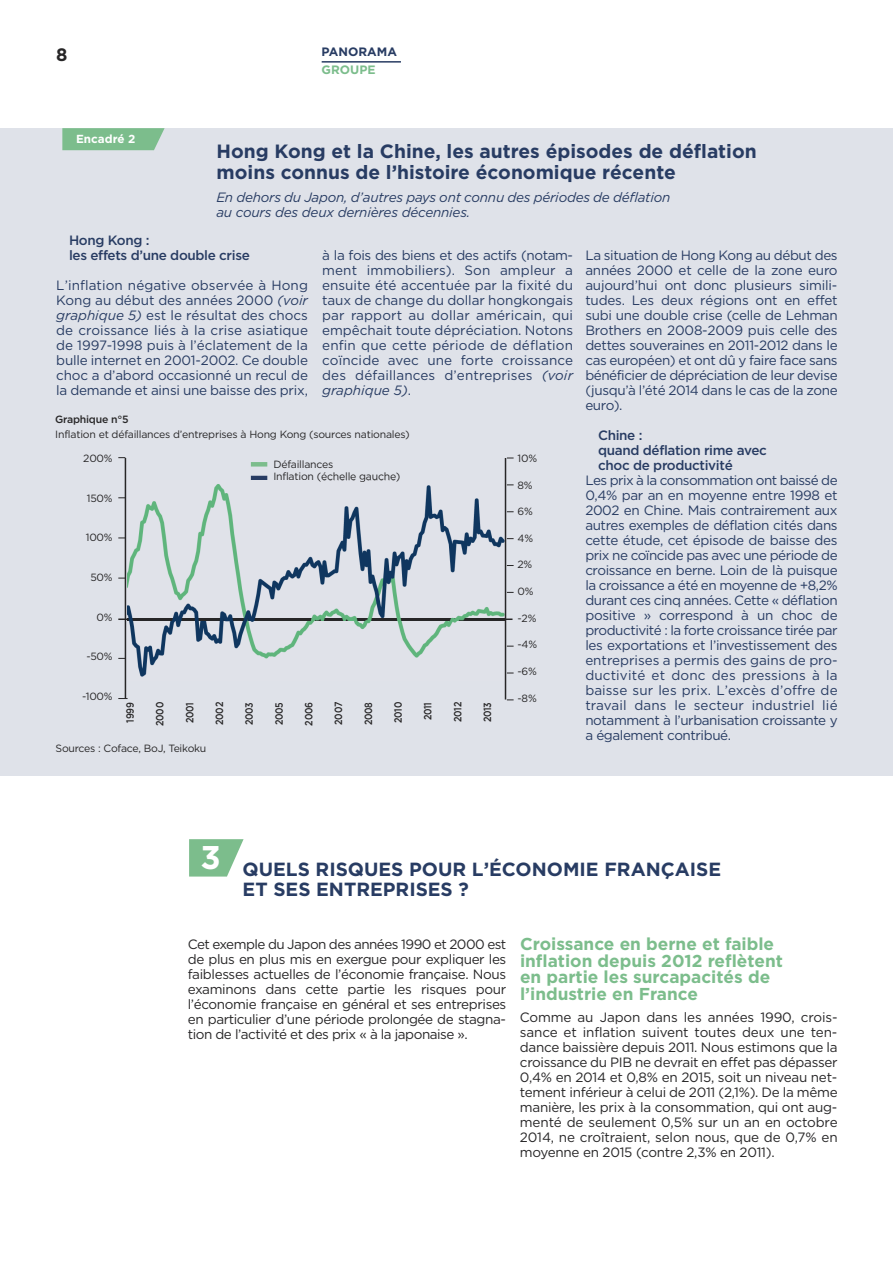
<style>
.page{position:relative;width:893px;height:1263px;background:#fff}
.page>*{position:absolute;margin:0;border:0;box-sizing:border-box;transform-origin:0 0}
.t1{font:700 32.85px "Gotham";color:#fff}
.t2{font:700 19.2px/21px "Gotham";color:#283c63}
.t3{font:700 19.05px/19.4px "Gotham";color:#283c63}
.t4{font:700 18px "Gotham";color:#272627}
.t5{font:700 17.25px/16.5px "Gotham";color:#7cbd8c}
.t6{font:13.5px/15px "Gotham";letter-spacing:-.025em;color:#283c63;text-align:justify}
.t7{font:13.5px/15px "Gotham";letter-spacing:-.03em;color:#272627;text-align:justify}
.t8{font:italic 13.5px/15px "Gotham";letter-spacing:-.015em;color:#283c63}
.t9{font:500 13.5px/15px "Gotham";letter-spacing:-.025em;color:#283c63}
.t10{font:700 12.15px "Gotham";color:#283c63}
.t11{font:700 12.15px "Gotham";color:#7cbd8c}
.t12{font:700 11.7px "Gotham";color:#fff}
.t13{font:10.5px/12.6px "Gotham";letter-spacing:-.02em;color:#272627}
.t14{font:500 10.5px "Gotham";letter-spacing:-.02em;color:#272627;scale:.85 1}
.t15{font:500 10.5px "Gotham";letter-spacing:-.02em;color:#272627}
.s1{font-style:italic}
</style>
<div class="page">
<svg style="left:189px;top:839px;width:55px;height:37px;background:#91c79e"></svg>
<hr style="left:322px;top:61px;width:79px;height:2px;background:#283c63">
<div style="left:0;top:128px;width:893px;height:647px;background:#dfe2e9"></div>
<svg style="left:62px;top:128px;width:103px;height:22px;background:#82bf92"></svg>
<hr style="left:118px;top:618px;width:394px;height:2px;background:#272627">
<div style="left:251px;top:462px;width:16px;height:5px;background:#7cbd8c"></div>
<hr style="left:251px;top:476px;width:16px;height:4px;background:#283c63">
<img style="left:127px;top:480px;width:377px;height:197px">
<img style="left:318px;top:480px;width:47px;height:2px">
<hr style="left:125px;top:458px;width:1px;height:241px;background:#272627">
<hr style="left:505px;top:458px;width:1px;height:241px;background:#272627">
<h3 class="t4" style="left:56px;top:44px;width:13px">8</h3>
<p class="t12" style="left:76px;top:132px;width:61px">Encadré 2</p>
<p class="t10" style="left:322px;top:45px;width:77px">PANORAMA</p>
<p class="t11" style="left:322px;top:63px;width:56px">GROUPE</p>
<h2 class="t2" style="left:217px;top:141px;width:542px">Hong Kong et la Chine, les autres épisodes de déflation moins connus de l’histoire économique récente</h2>
<p class="t8" style="left:216px;top:190px;width:455px">En dehors du Japon, d’autres pays ont connu des périodes de déflation au cours des deux dernières décennies.</p>
<p class="t9" style="left:69px;top:233px;width:182px">Hong Kong :<br>les effets d’une double crise</p>
<p class="t6" style="left:56px;top:278px;width:253px">L’inflation négative observée à Hong Kong au début des années 2000 <span class="s1">(voir graphique 5)</span> est le résultat des chocs de croissance liés à la crise asiatique de 1997-1998 puis à l’éclatement de la bulle internet en 2001-2002. Ce double choc a d’abord occasionné un recul de la demande et ainsi une baisse des prix,</p>
<p class="t6" style="left:322px;top:248px;width:252px">à la fois des biens et des actifs (notam&shy;ment immobiliers). Son ampleur a ensuite été accentuée par la fixité du taux de change du dollar hongkongais par rapport au dollar américain, qui empêchait toute dépréciation. Notons enfin que cette période de déflation coïncide avec une forte croissance des défaillances d’entreprises <span class="s1">(voir graphique 5)</span>.</p>
<p class="t6" style="left:585px;top:248px;width:254px">La situation de Hong Kong au début des années 2000 et celle de la zone euro aujourd’hui ont donc plusieurs simili&shy;tudes. Les deux régions ont en effet subi une double crise (celle de Lehman Brothers en 2008-2009 puis celle des dettes souveraines en 2011-2012 dans le cas européen) et ont dû y faire face sans bénéficier de dépréciation de leur devise (jusqu’à l’été 2014 dans le cas de la zone euro).</p>
<p class="t9" style="left:598px;top:428px;width:170px">Chine :<br>quand déflation rime avec choc de productivité</p>
<p class="t6" style="left:585px;top:473px;width:254px">Les prix à la consommation ont baissé de 0,4% par an en moyenne entre 1998 et 2002 en Chine. Mais contrairement aux autres exemples de déflation cités dans cette étude, cet épisode de baisse des prix ne coïncide pas avec une période de croissance en berne. Loin de là puisque la croissance a été en moyenne de +8,2% durant ces cinq années. Cette « déflation positive » correspond à un choc de productivité : la forte croissance tirée par les exportations et l’investissement des entreprises a permis des gains de pro&shy;ductivité et donc des pressions à la baisse sur les prix. L’excès d’offre de travail dans le secteur industriel lié notamment à l’urbanisation croissante y a également contribué.</p>
<p class="t15" style="left:55px;top:413px;width:75px">Graphique n°5</p>
<p class="t13" style="left:55px;top:428px;width:356px">Inflation et défaillances d’entreprises à Hong Kong (sources nationales)</p>
<p class="t13" style="left:83px;top:452px;width:31px">200%</p>
<p class="t13" style="left:87px;top:492px;width:27px">150%</p>
<p class="t13" style="left:86px;top:531px;width:28px">100%</p>
<p class="t13" style="left:90px;top:571px;width:24px">50%</p>
<p class="t13" style="left:97px;top:611px;width:18px">0%</p>
<p class="t13" style="left:86px;top:650px;width:28px">-50%</p>
<p class="t13" style="left:82px;top:690px;width:32px">-100%</p>
<p class="t13" style="left:517px;top:452px;width:21px">10%</p>
<p class="t13" style="left:517px;top:479px;width:17px">8%</p>
<p class="t13" style="left:517px;top:505px;width:17px">6%</p>
<p class="t13" style="left:517px;top:532px;width:17px">4%</p>
<p class="t13" style="left:517px;top:558px;width:16px">2%</p>
<p class="t13" style="left:517px;top:585px;width:18px">0%</p>
<p class="t13" style="left:517px;top:612px;width:20px">-2%</p>
<p class="t13" style="left:517px;top:638px;width:21px">-4%</p>
<p class="t13" style="left:517px;top:665px;width:21px">-6%</p>
<p class="t13" style="left:517px;top:692px;width:21px">-8%</p>
<p class="t13" style="left:273px;top:458px;width:128px">Défaillances<br>Inflation (échelle gauche)</p>
<p class="t14" style="left:124px;top:722px;width:26px;rotate:-90deg">1999</p>
<p class="t14" style="left:154px;top:726px;width:30px;rotate:-90deg">2000</p>
<p class="t14" style="left:184px;top:723px;width:27px;rotate:-90deg">2001</p>
<p class="t14" style="left:213px;top:725px;width:29px;rotate:-90deg">2002</p>
<p class="t14" style="left:243px;top:725px;width:29px;rotate:-90deg">2003</p>
<p class="t14" style="left:273px;top:725px;width:29px;rotate:-90deg">2005</p>
<p class="t14" style="left:303px;top:726px;width:29px;rotate:-90deg">2006</p>
<p class="t14" style="left:332px;top:725px;width:29px;rotate:-90deg">2007</p>
<p class="t14" style="left:362px;top:725px;width:29px;rotate:-90deg">2008</p>
<p class="t14" style="left:392px;top:723px;width:27px;rotate:-90deg">2010</p>
<p class="t14" style="left:422px;top:720px;width:23px;rotate:-90deg">2011</p>
<p class="t14" style="left:452px;top:722px;width:25px;rotate:-90deg">2012</p>
<p class="t14" style="left:481px;top:722px;width:25px;rotate:-90deg">2013</p>
<p class="t13" style="left:56px;top:742px;width:152px">Sources : Coface, BoJ, Teikoku</p>
<h1 class="t1" style="left:200px;top:838px;width:22px">3</h1>
<h3 class="t3" style="left:243px;top:860px;width:480px">QUELS RISQUES POUR L’ÉCONOMIE FRANÇAISE<br>ET SES ENTREPRISES ?</h3>
<p class="t7" style="left:188px;top:937px;width:320px">Cet exemple du Japon des années 1990 et 2000 est de plus en plus mis en exergue pour expliquer les faiblesses actuelles de l’économie française. Nous examinons dans cette partie les risques pour l’économie française en général et ses entreprises en particulier d’une période prolongée de stagna&shy;tion de l’activité et des prix « à la japonaise ».</p>
<p class="t5" style="left:520px;top:936px;width:264px">Croissance en berne et faible inflation depuis 2012 reflètent en partie les surcapacités de l’industrie en France</p>
<p class="t7" style="left:520px;top:1010px;width:319px">Comme au Japon dans les années 1990, crois&shy;sance et inflation suivent toutes deux une ten&shy;dance baissière depuis 2011. Nous estimons que la croissance du PIB ne devrait en effet pas dépasser 0,4% en 2014 et 0,8% en 2015, soit un niveau net&shy;tement inférieur à celui de 2011 (2,1%). De la même manière, les prix à la consommation, qui ont aug&shy;menté de seulement 0,5% sur un an en octobre 2014, ne croîtraient, selon nous, que de 0,7% en moyenne en 2015 (contre 2,3% en 2011).</p>
</div>
